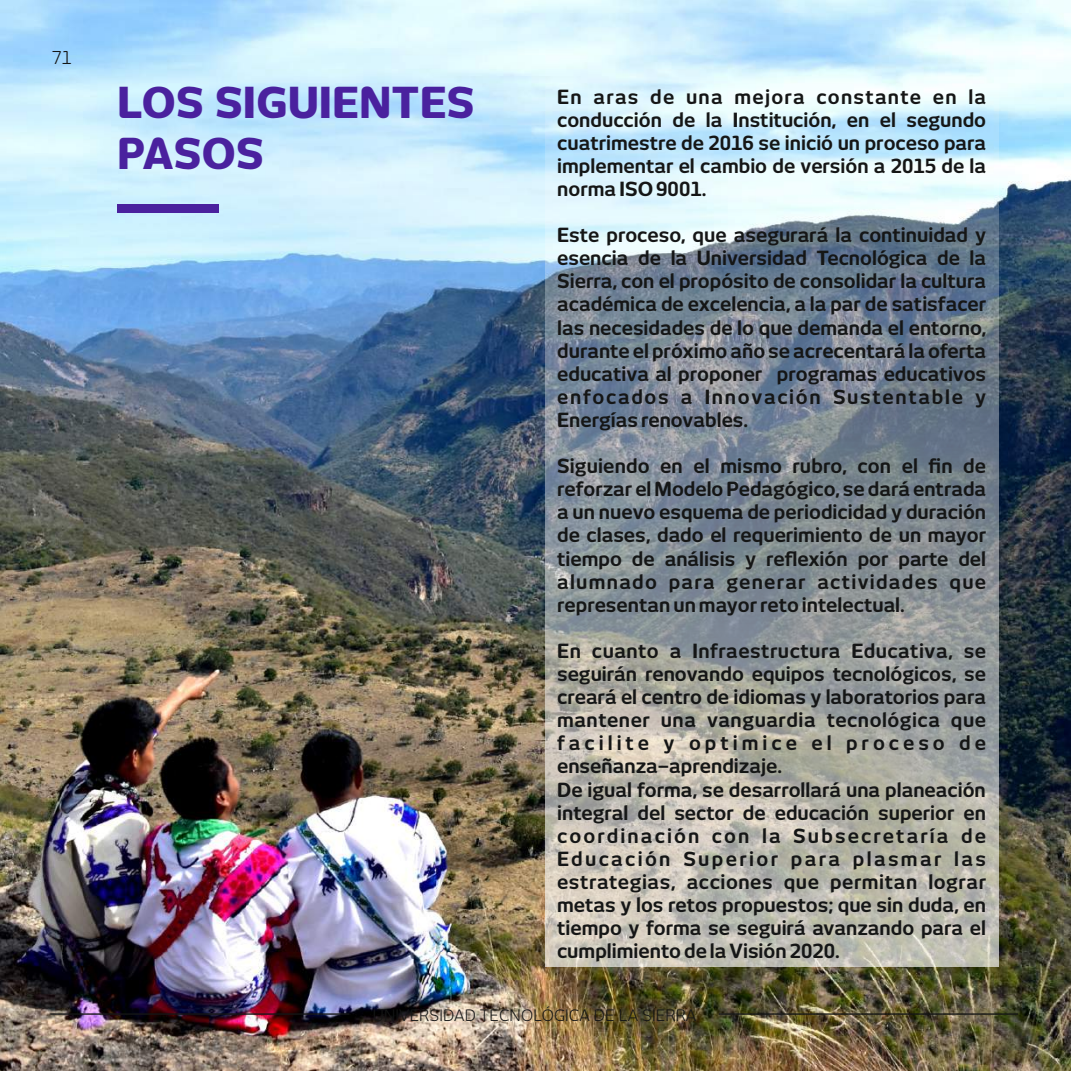
<style>
.page{position:relative;width:1071px;height:1071px;background:#fff}
.page>*{position:absolute;margin:0;border:0;box-sizing:border-box;transform-origin:0 0}
.t1{font:800 42px/50.4px "New June";letter-spacing:.01em;color:#4a219e}
.t2{font:700 19.25px/23.1px "New June";color:#151616;text-align:justify}
.t3{font:17.5px "New June";color:#151616}
.t4{font:15.58px "New June";letter-spacing:.01em;color:#151616}
</style>
<div class="page">
<img style="left:0;top:0;width:1071px;height:1071px">
<div style="left:117px;top:204px;width:102px;height:8px;background:#4a219e"></div>
<svg style="left:545px;top:0;width:454px;height:967px;background:#a6b1b6"></svg>
<hr style="left:50px;top:1014px;width:299px;height:1px;background:#151616">
<hr style="left:719px;top:1014px;width:299px;height:1px;background:#151616">
<p class="t3" style="left:51px;top:50px;width:22px">71</p>
<h1 class="t1" style="left:117px;top:80px;width:359px">LOS SIGUIENTES<br>PASOS</h1>
<p class="t2" style="left:557px;top:86px;width:431px">En aras de una mejora constante en la conducción de la Institución, en el segundo cuatrimestre de 2016 se inició un proceso para implementar el cambio de versión a 2015 de la norma ISO 9001.</p>
<p class="t2" style="left:557px;top:225px;width:431px">Este proceso, que asegurará la continuidad y esencia de la Universidad Tecnológica de la Sierra, con el propósito de consolidar la cultura académica de excelencia, a la par de satisfacer las necesidades de lo que demanda el entorno, durante el próximo año se acrecentará la oferta educativa al proponer programas educativos enfocados a Innovación Sustentable y Energías renovables.</p>
<p class="t2" style="left:557px;top:456px;width:431px">Siguiendo en el mismo rubro, con el fin de reforzar el Modelo Pedagógico, se dará entrada a un nuevo esquema de periodicidad y duración de clases, dado el requerimiento de un mayor tiempo de análisis y reflexión por parte del alumnado para generar actividades que representan un mayor reto intelectual.</p>
<p class="t2" style="left:557px;top:641px;width:431px;text-align:left">En cuanto a Infraestructura Educativa, se seguirán renovando equipos tecnológicos, se creará el centro de idiomas y laboratorios para mantener una vanguardia tecnológica que facilite y optimice el proceso de enseñanza–aprendizaje.<br>De igual forma, se desarrollará una planeación integral del sector de educación superior en coordinación con la Subsecretaría de Educación Superior para plasmar las estrategias, acciones que permitan lograr metas y los retos propuestos; que sin duda, en tiempo y forma se seguirá avanzando para el cumplimiento de la Visión 2020.</p>
<p class="t4" style="left:373px;top:1008px;width:325px">UNIVERSIDAD TECNOLÓGICA DE LA SIERRA</p>
</div>
